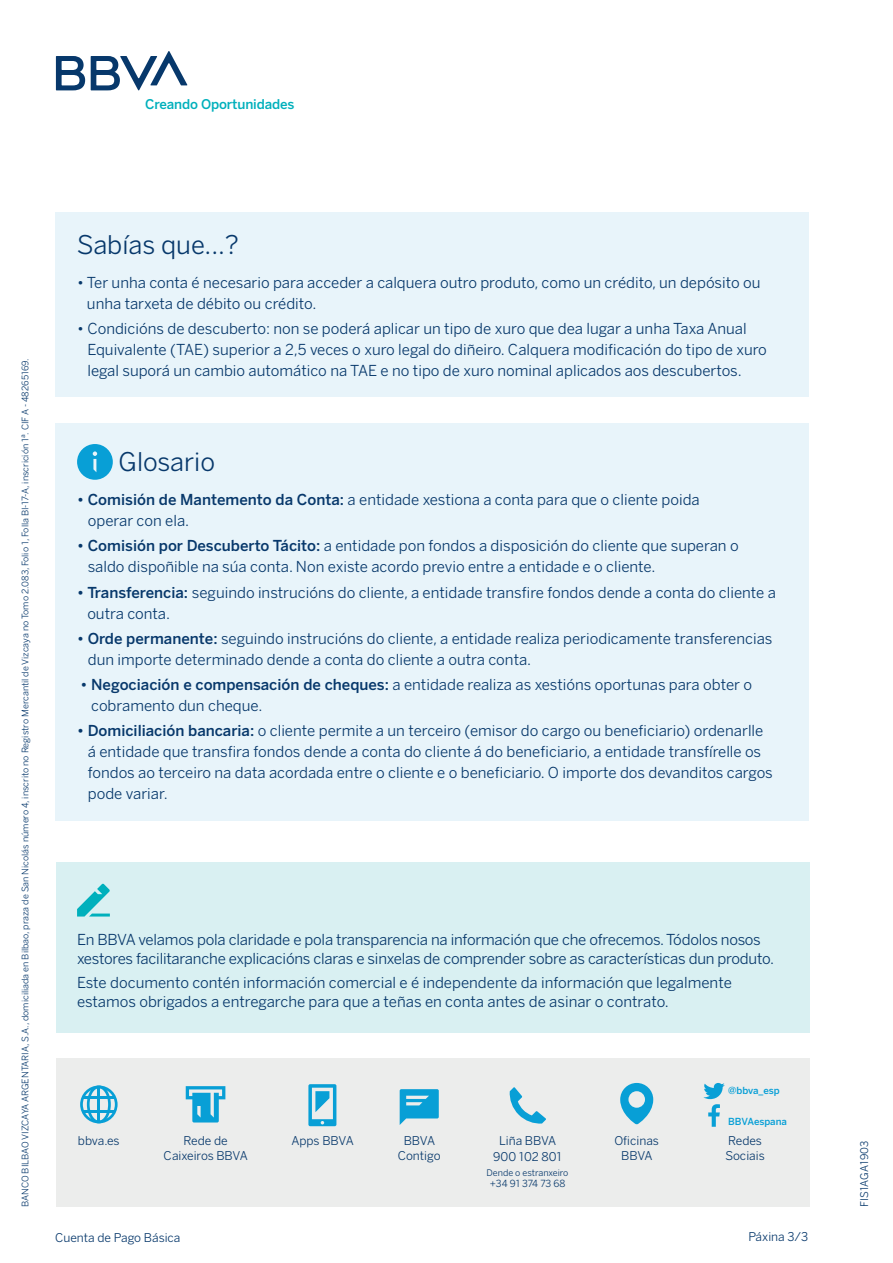
<style>
.page{position:relative;width:893px;height:1263px;background:#fff}
.page>*{position:absolute;margin:0;border:0;box-sizing:border-box;transform-origin:0 0}
.Titulares{font:25.5px "Benton Sans BBVA";color:#07386b}
.Texto_comun{font:15px/21px "Benton Sans BBVA";color:#07386b}
.t1{font:500 13.35px "Benton Sans BBVA";letter-spacing:-.01em;color:#00b0bc}
.t2{font:12px/15.1px "Benton Sans BBVA";color:#07386b;text-align:center}
.t3{font:10.5px "Benton Sans BBVA";letter-spacing:.01em;color:#07386b}
.t4{font:500 9.75px "Benton Sans BBVA";letter-spacing:-.01em;color:#089fd6}
.t5{font:9.75px "Benton Sans BBVA";letter-spacing:-.01em;color:#07386b}
.t6{font:9px "Benton Sans BBVA";color:#07386b}
.s1{font-weight:500}
</style>
<div class="page">
<svg style="left:56px;top:56px;width:29px;height:34px"></svg>
<svg style="left:91px;top:51px;width:96px;height:40px"></svg>
<div style="left:56px;top:862px;width:753px;height:171px;background:#d9f0f2"></div>
<svg style="left:77px;top:883px;width:33px;height:33px"></svg>
<div style="left:56px;top:213px;width:753px;height:184px;background:#e8f4fa"></div>
<div style="left:56px;top:423px;width:753px;height:397px;background:#e8f4fa"></div>
<svg style="left:77px;top:444px;width:36px;height:36px"></svg>
<div style="left:56px;top:1058px;width:753px;height:149px;background:#ecedec"></div>
<svg style="left:308px;top:1084px;width:28px;height:42px"></svg>
<svg style="left:186px;top:1086px;width:39px;height:36px"></svg>
<svg style="left:400px;top:1089px;width:39px;height:36px"></svg>
<svg style="left:620px;top:1083px;width:33px;height:41px"></svg>
<svg style="left:703px;top:1083px;width:22px;height:44px"></svg>
<svg style="left:80px;top:1085px;width:38px;height:38px"></svg>
<hr style="left:83px;top:1096px;width:32px;height:3px;background:#089fd6">
<hr style="left:83px;top:1110px;width:32px;height:2px;background:#089fd6">
<hr style="left:97px;top:1087px;width:3px;height:35px;background:#089fd6">
<svg style="left:509px;top:1087px;width:37px;height:37px"></svg>
<p class="t1" style="left:145px;top:96px;width:151px">Creando Oportunidades</p>
<p class="t6" style="left:20px;top:1207px;width:850px;rotate:-90deg">BANCO BILBAO VIZCAYA ARGENTARIA, S.A., domiciliada en Bilbao, praza de San Nicolás número 4, inscrito no Registro Mercantil de Vizcaya no Tomo 2.083, Folio 1, Folla BI-17-A, inscrición 1ª. CIF A - 48265169.</p>
<p class="Titulares" style="left:77px;top:229px;width:163px">Sabías que...?</p>
<p class="Texto_comun" style="left:87px;top:272px;width:675px;text-indent:-10px">• Ter unha conta é necesario para acceder a calquera outro produto, como un crédito, un depósito ou unha tarxeta de débito ou crédito.</p>
<p class="Texto_comun" style="left:87px;top:318px;width:681px;text-indent:-10px">• Condicións de descuberto: non se poderá aplicar un tipo de xuro que dea lugar a unha Taxa Anual<br>Equivalente (TAE) superior a 2,5 veces o xuro legal do diñeiro. Calquera modificación do tipo de xuro legal suporá un cambio automático na TAE e no tipo de xuro nominal aplicados aos descubertos.</p>
<p class="Titulares" style="left:119px;top:447px;width:98px">Glosario</p>
<p class="Texto_comun" style="left:88px;top:489px;width:613px;text-indent:-11px"><span class="s1">• Comisión de Mantemento da Conta:</span> a entidade xestiona a conta para que o cliente poida operar con ela.</p>
<p class="Texto_comun" style="left:88px;top:535px;width:652px;text-indent:-11px"><span class="s1">• Comisión por Descuberto Tácito:</span> a entidade pon fondos a disposición do cliente que superan o saldo dispoñible na súa conta. Non existe acordo previo entre a entidade e o cliente.</p>
<p class="Texto_comun" style="left:87px;top:582px;width:690px;text-indent:-10px"><span class="s1">• Transferencia:</span> seguindo instrucións do cliente, a entidade transfire fondos dende a conta do cliente a outra conta.</p>
<p class="Texto_comun" style="left:88px;top:628px;width:686px;text-indent:-11px"><span class="s1">• Orde permanente:</span> seguindo instrucións do cliente, a entidade realiza periodicamente transferencias dun importe determinado dende a conta do cliente a outra conta.</p>
<p class="Texto_comun" style="left:91px;top:674px;width:662px;text-indent:-11px"><span class="s1">• Negociación e compensación de cheques:</span> a entidade realiza as xestións oportunas para obter o cobramento dun cheque.</p>
<p class="Texto_comun" style="left:88px;top:720px;width:686px;text-indent:-11px"><span class="s1">• Domiciliación bancaria:</span> o cliente permite a un terceiro (emisor do cargo ou beneficiario) ordenarlle á entidade que transfira fondos dende a conta do cliente á do beneficiario, a entidade transfírelle os fondos ao terceiro na data acordada entre o cliente e o beneficiario. O importe dos devanditos cargos pode variar.</p>
<p class="Texto_comun" style="left:77px;top:929px;width:699px;line-height:19.5px">En BBVA velamos pola claridade e pola transparencia na información que che ofrecemos. Tódolos nosos xestores facilitaranche explicacións claras e sinxelas de comprender sobre as características dun produto.</p>
<p class="Texto_comun" style="left:77px;top:972px;width:656px;line-height:19.5px">Este documento contén información comercial e é independente da información que legalmente estamos obrigados a entregarche para que a teñas en conta antes de asinar o contrato.</p>
<p class="t4" style="left:728px;top:1085px;width:53px">@bbva_esp</p>
<p class="t4" style="left:728px;top:1115px;width:60px">BBVAespana</p>
<p class="t2" style="left:398px;top:1133px;width:44px">BBVA<br>Contigo</p>
<p class="t2" style="left:614px;top:1133px;width:46px">Oficinas<br>BBVA</p>
<p class="t2" style="left:725px;top:1133px;width:41px;text-align:left">Redes<br>Sociais</p>
<p class="t2" style="left:183px;top:1133px;width:46px">Rede de</p>
<p class="t2" style="left:291px;top:1133px;width:64px">Apps BBVA</p>
<p class="t2" style="left:164px;top:1148px;width:86px">Caixeiros BBVA</p>
<p class="t2" style="left:78px;top:1133px;width:43px">bbva.es</p>
<p class="t2" style="left:499px;top:1133px;width:59px">Liña BBVA</p>
<p class="t2" style="left:493px;top:1148px;width:70px">900 102 801</p>
<p class="t6" style="left:487px;top:1167px;width:83px">Dende o estranxeiro</p>
<p class="t5" style="left:490px;top:1178px;width:77px">+34 91 374 73 68</p>
<p class="t2" style="left:55px;top:1230px;width:127px">Cuenta de Pago Básica</p>
<p class="t2" style="left:748px;top:1229px;width:61px">Páxina 3/3</p>
<p class="t3" style="left:858px;top:1207px;width:68px;rotate:-90deg">FIS1AGA1903</p>
</div>
